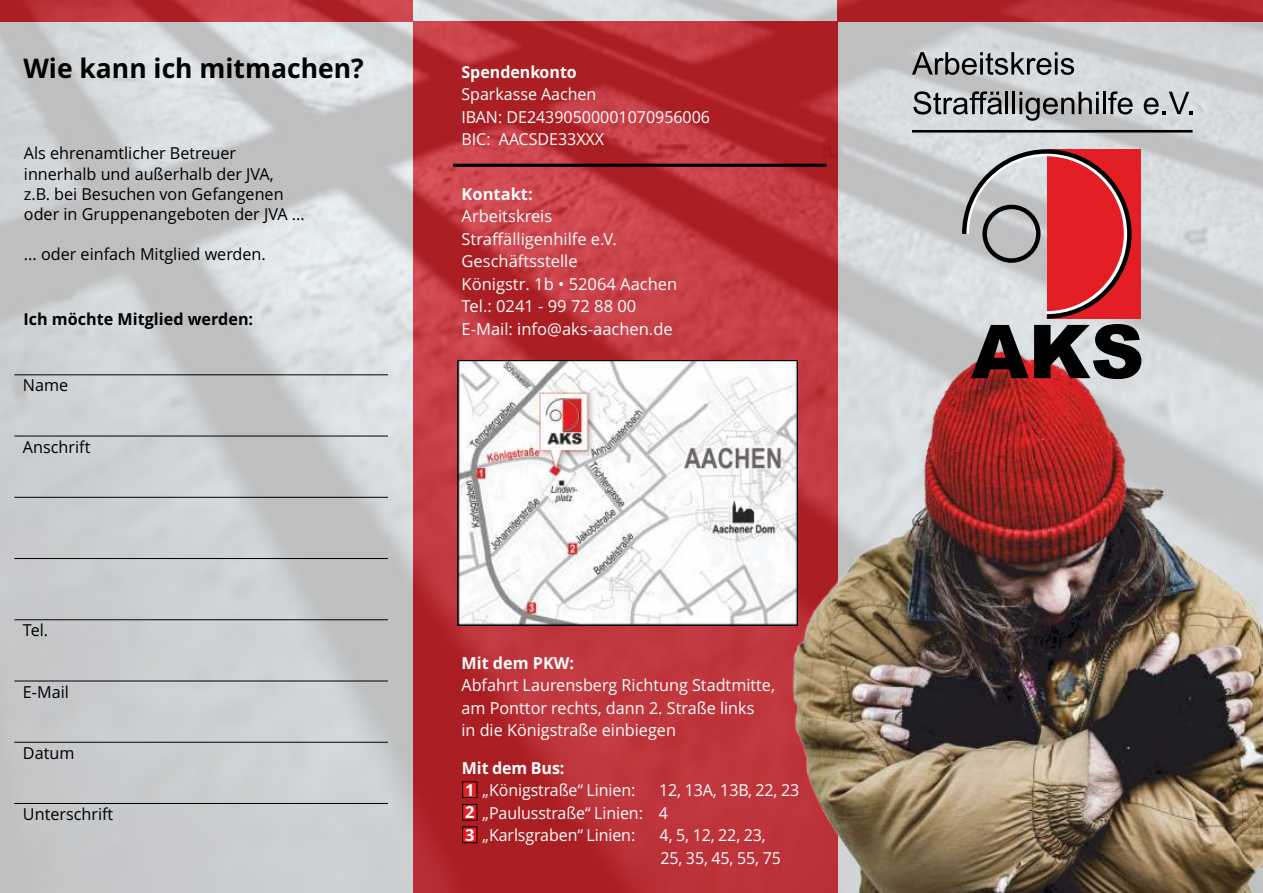
<style>
.page{position:relative;width:1263px;height:893px;background:#fff}
.page>*{position:absolute;margin:0;border:0;box-sizing:border-box;transform-origin:0 0}
.t1{font:700 27px "Open Sans";color:#000}
.t2{font:16.5px/22.5px "Open Sans";color:#fefefe}
.t3{font:16.5px/20.2px "Open Sans";color:#000}
.t4{font:700 16.5px/22.5px "Open Sans";color:#fefefe;text-align:justify}
.t5{font:700 16.5px "Open Sans";color:#000}
</style>
<div class="page">
<img style="left:0;top:0;width:1263px;height:893px">
<img style="left:789px;top:345px;width:474px;height:548px">
<svg style="left:959px;top:147px;width:182px;height:232px"></svg>
<svg style="left:912px;top:52px;width:162px;height:23px"></svg>
<svg style="left:913px;top:91px;width:89px;height:24px"></svg>
<hr style="left:1005px;top:92px;width:3px;height:22px;background:#000">
<hr style="left:1012px;top:92px;width:3px;height:22px;background:#000">
<svg style="left:1019px;top:92px;width:80px;height:29px"></svg>
<hr style="left:1103px;top:92px;width:2px;height:22px;background:#000">
<svg style="left:1108px;top:91px;width:24px;height:24px"></svg>
<svg style="left:1144px;top:92px;width:48px;height:23px"></svg>
<hr style="left:912px;top:130px;width:280px;height:3px;background:#000">
<img style="left:457px;top:360px;width:340px;height:266px">
<hr style="left:14px;top:374px;width:374px;height:1px;background:#000">
<hr style="left:14px;top:436px;width:374px;height:1px;background:#000">
<hr style="left:14px;top:497px;width:374px;height:1px;background:#000">
<hr style="left:14px;top:558px;width:374px;height:1px;background:#000">
<hr style="left:14px;top:619px;width:374px;height:1px;background:#000">
<hr style="left:14px;top:681px;width:374px;height:1px;background:#000">
<hr style="left:14px;top:742px;width:374px;height:1px;background:#000">
<hr style="left:14px;top:803px;width:374px;height:1px;background:#000">
<hr style="left:453px;top:164px;width:373px;height:3px;background:#000">
<svg style="left:462px;top:781px;width:16px;height:62px"></svg>
<h1 class="t1" style="left:23px;top:57px;width:342px">Wie kann ich mitmachen?</h1>
<p class="t3" style="left:24px;top:145px;width:282px">Als ehrenamtlicher Betreuer innerhalb und außerhalb der JVA,<br>z.B. bei Besuchen von Gefangenen oder in Gruppenangeboten der JVA ...</p>
<p class="t3" style="left:24px;top:246px;width:243px">... oder einfach Mitglied werden.</p>
<p class="t5" style="left:23px;top:312px;width:231px">Ich möchte Mitglied werden:</p>
<p class="t3" style="left:23px;top:377px;width:47px">Name</p>
<p class="t3" style="left:23px;top:438px;width:69px">Anschrift</p>
<p class="t3" style="left:23px;top:622px;width:27px">Tel.</p>
<p class="t3" style="left:23px;top:683px;width:47px">E-Mail</p>
<p class="t3" style="left:23px;top:744px;width:53px">Datum</p>
<p class="t3" style="left:23px;top:806px;width:92px">Unterschrift</p>
<p class="t4" style="left:461px;top:62px;width:117px">Spendenkonto</p>
<p class="t2" style="left:461px;top:85px;width:250px">Sparkasse Aachen<br>IBAN: DE24390500001070956006<br>BIC: AACSDE33XXX</p>
<p class="t4" style="left:462px;top:184px;width:73px">Kontakt:</p>
<p class="t2" style="left:462px;top:207px;width:217px">Arbeitskreis<br>Straffälligenhilfe e.V.<br>Geschäftsstelle<br>Königstr. 1b • 52064 Aachen<br>Tel.: 0241 - 99 72 88 00<br>E-Mail: info@aks-aachen.de</p>
<p class="t4" style="left:461px;top:653px;width:114px">Mit dem PKW:</p>
<p class="t2" style="left:461px;top:676px;width:315px">Abfahrt Laurensberg Richtung Stadtmitte, am Ponttor rechts, dann 2. Straße links<br>in die Königstraße einbiegen</p>
<p class="t4" style="left:462px;top:758px;width:104px">Mit dem Bus:</p>
<p class="t2" style="left:483px;top:781px;width:154px">„Königstraße“ Linien:</p>
<p class="t4" style="left:465px;top:780px;width:11px">1<br>2<br>3</p>
<p class="t2" style="left:483px;top:781px;width:318px;text-indent:176px">12, 13A, 13B, 22, 23 „Paulusstraße“ Linien: 4<br>„Karlsgraben“ Linien:</p>
<p class="t2" style="left:660px;top:826px;width:123px">4, 5, 12, 22, 23,<br>25, 35, 45, 55, 75</p>
</div>
